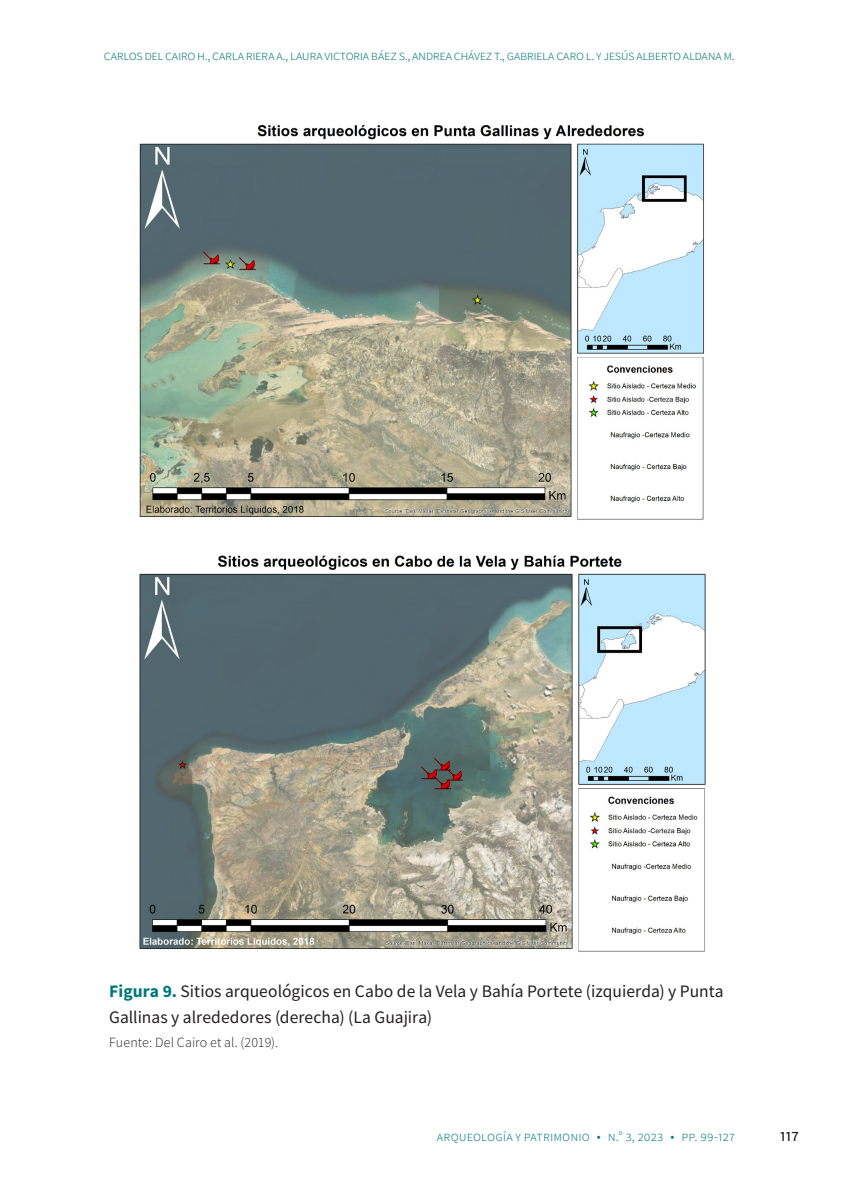
<style>
.page{position:relative;width:844px;height:1191px;background:#fff}
.page>*{position:absolute;margin:0;border:0;box-sizing:border-box;transform-origin:0 0}
.Figura_titulo{font:17.5px/26.2px "Source Sans Pro";color:#231f20}
.t1{font:300 14px "Source Sans Pro";letter-spacing:-.02em;color:#007878}
.t2{font:300 14px "Source Sans Pro";letter-spacing:.005em;color:#007878}
.figura_fuente{font:300 14px "Source Sans Pro";letter-spacing:.01em;color:#231f20}
.s1{font-weight:700;color:#007878}
</style>
<div class="page">
<img style="left:139px;top:124px;width:565px;height:396px">
<img style="left:139px;top:555px;width:567px;height:397px">
<p class="t1" style="left:104px;top:47px;width:632px">Carlos Del Cairo H., Carla Riera A., Laura Victoria Báez S., Andrea Chávez T., Gabriela Caro L. y Jesús Alberto Aldana M .</p>
<p class="Figura_titulo" style="left:109px;top:977px;width:616px"><span class="s1">Figura 9.</span> Sitios arqueológicos en Cabo de la Vela y Bahía Portete (izquierda) y Punta<br>Gallinas y alrededores (derecha) (La Guajira)</p>
<p class="figura_fuente" style="left:109px;top:1034px;width:170px">Fuente: Del Cairo et al. (2019).</p>
<p class="t2" style="left:437px;top:1128px;width:299px">arqueología y patrimonio • N.° 3, 2023 • pp. 99-127</p>
<p class="Figura_titulo" style="left:779px;top:1122px;width:21px">117</p>
</div>
